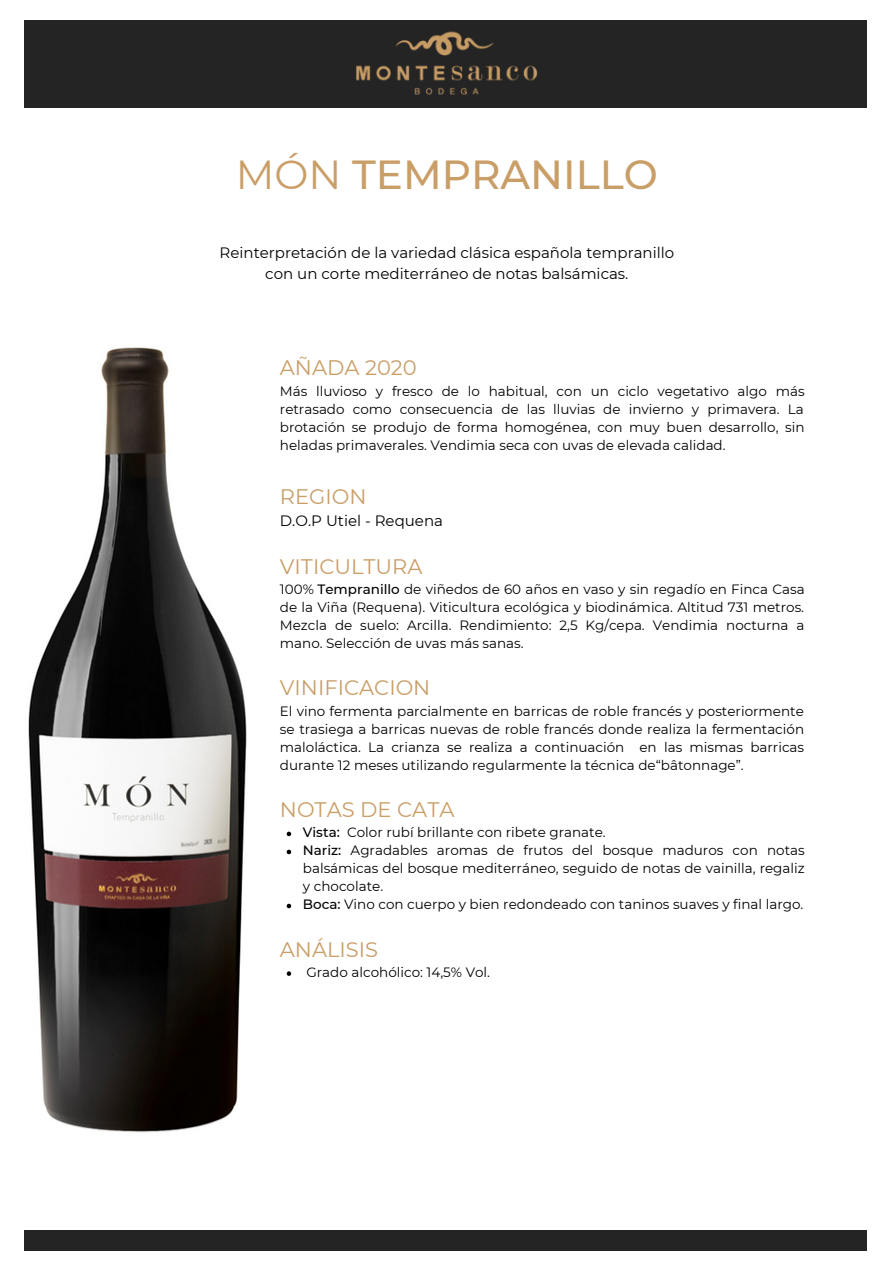
<style>
.page{position:relative;width:894px;height:1264px;background:#fff}
.page>*{position:absolute;margin:0;border:0;box-sizing:border-box;transform-origin:0 0}
.t1{font:500 40.5px "Montserrat";color:#c99e67}
.t2{font:21px "Montserrat";color:#c99e67}
.t3{font:15px/20.2px "Montserrat";color:#000;text-align:center}
.t4{font:13.5px/18px "Montserrat";color:#000;text-align:justify}
.s1{font-weight:400}
.s2{font-weight:500}
</style>
<div class="page">
<div style="left:25px;top:20px;width:842px;height:87px;background:#242424"></div>
<img style="left:356px;top:31px;width:182px;height:64px">
<div style="left:25px;top:1230px;width:842px;height:20px;background:#242424"></div>
<img style="left:28px;top:347px;width:219px;height:786px">
<svg style="left:286px;top:831px;width:5px;height:5px"></svg>
<svg style="left:286px;top:849px;width:5px;height:5px"></svg>
<svg style="left:286px;top:903px;width:5px;height:5px"></svg>
<svg style="left:286px;top:971px;width:5px;height:4px"></svg>
<h1 class="t1" style="left:236px;top:150px;width:423px"><span class="s1">MÓN</span> TEMPRANILLO</h1>
<p class="t3" style="left:219px;top:243px;width:456px">Reinterpretación de la variedad clásica española tempranillo con un corte mediterráneo de notas balsámicas.</p>
<h2 class="t2" style="left:280px;top:355px;width:138px">AÑADA 2020</h2>
<p class="t4" style="left:280px;top:382px;width:526px">Más lluvioso y fresco de lo habitual, con un ciclo vegetativo algo más retrasado como consecuencia de las lluvias de invierno y primavera. La brotación se produjo de forma homogénea, con muy buen desarrollo, sin heladas primaverales. Vendimia seca con uvas de elevada calidad.</p>
<h2 class="t2" style="left:280px;top:483px;width:88px">REGION</h2>
<p class="t3" style="left:280px;top:511px;width:165px">D.O.P Utiel - Requena</p>
<h2 class="t2" style="left:280px;top:553px;width:144px">VITICULTURA</h2>
<p class="t4" style="left:280px;top:580px;width:526px">100% <span class="s2">Tempranillo</span> de viñedos de 60 años en vaso y sin regadío en Finca Casa de la Viña (Requena). Viticultura ecológica y biodinámica. Altitud 731 metros.<br>Mezcla de suelo: Arcilla. Rendimiento: 2,5 Kg/cepa. Vendimia nocturna a mano. Selección de uvas más sanas.</p>
<h2 class="t2" style="left:280px;top:675px;width:152px">VINIFICACION</h2>
<p class="t4" style="left:280px;top:701px;width:525px">El vino fermenta parcialmente en barricas de roble francés y posteriormente se trasiega a barricas nuevas de roble francés donde realiza la fermentación maloláctica. La crianza se realiza a continuación en las mismas barricas durante 12 meses utilizando regularmente la técnica de“bâtonnage”.</p>
<h2 class="t2" style="left:280px;top:796px;width:176px">NOTAS DE CATA</h2>
<p class="t4" style="left:303px;top:823px;width:503px;text-align:left"><span class="s2">Vista:</span> Color rubí brillante con ribete granate.<br><span class="s2">Nariz:</span> Agradables aromas de frutos del bosque maduros con notas balsámicas del bosque mediterráneo, seguido de notas de vainilla, regaliz y chocolate.<br><span class="s2">Boca:</span> Vino con cuerpo y bien redondeado con taninos suaves y final largo.</p>
<h2 class="t2" style="left:280px;top:936px;width:100px">ANÁLISIS</h2>
<p class="t4" style="left:306px;top:963px;width:185px">Grado alcohólico: 14,5% Vol.</p>
</div>
